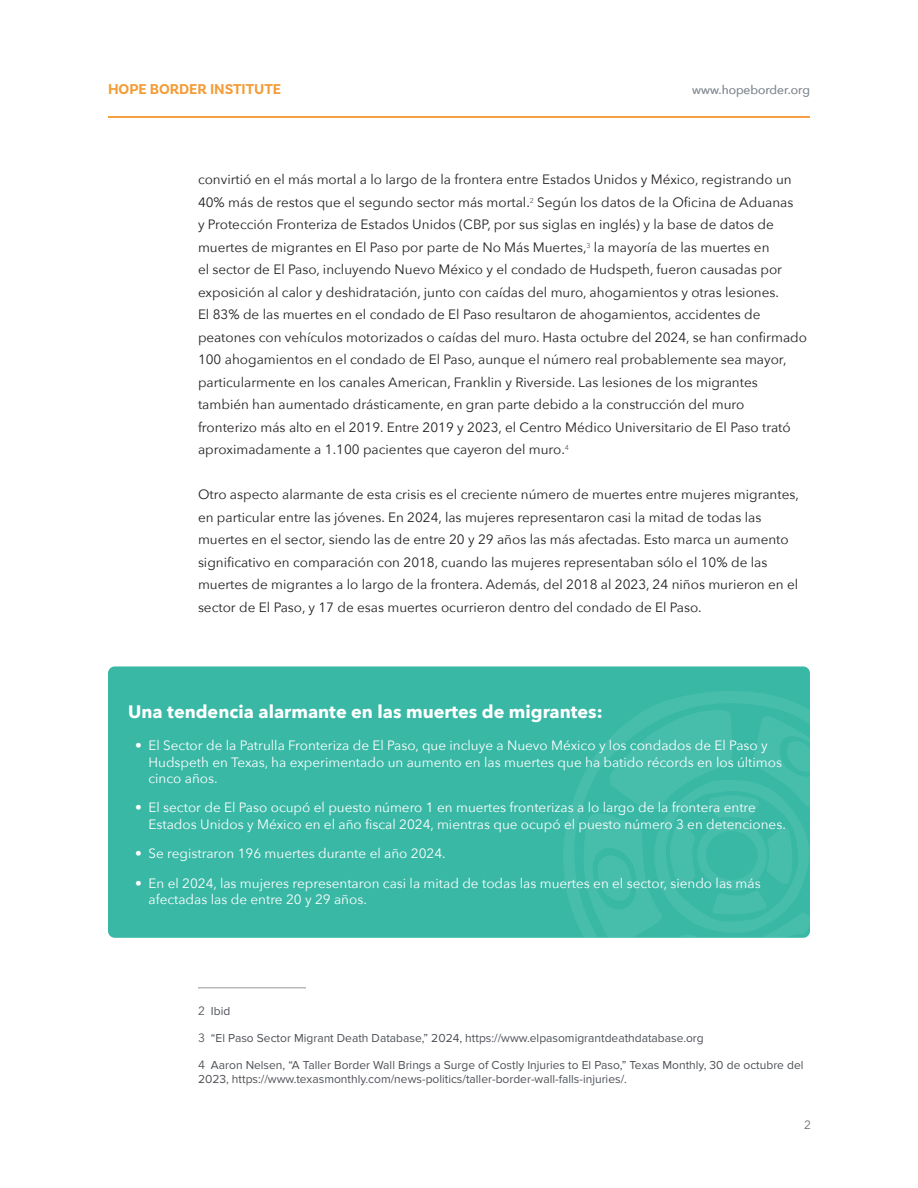
<style>
.page{position:relative;width:918px;height:1188px;background:#fff}
.page>*{position:absolute;margin:0;border:0;box-sizing:border-box;transform-origin:0 0}
.t1{font:700 18px "Avenir Next";color:#fff}
.t2{font:700 15px "Basic Sans";color:#f49c36}
.t3{font:13.5px/22.5px "Avenir Next";color:#231f20}
.t4{font:13.5px/16.2px "Avenir Next";color:#fff}
.Footnotes{font:12px/14.4px "Proxima Nova";color:#4d5156}
.t5{font:12px "Avenir Next";color:#899097}
.t6{font:12px "Avenir Next";color:#6b6b6b}
.s1{font-family:"Avenir Next"}
</style>
<div class="page">
<hr style="left:198px;top:988px;width:108px;height:1px;background:#939598">
<hr style="left:108px;top:116px;width:702px;height:2px;background:#f49c36">
<div style="left:108px;top:666px;width:702px;height:272px;background:#38b8a5;border-radius:7px"></div>
<svg style="left:563px;top:691px;width:244px;height:241px"></svg>
<svg style="left:582px;top:709px;width:228px;height:228px"></svg>
<p class="t2" style="left:108px;top:80px;width:175px">HOPE BORDER INSTITUTE</p>
<p class="t5" style="left:692px;top:80px;width:119px">www.hopeborder.org</p>
<p class="t3" style="left:198px;top:168px;width:611px">convirtió en el más mortal a lo largo de la frontera entre Estados Unidos y México, registrando un 40% más de restos que el segundo sector más mortal.<sup>2</sup> Según los datos de la Oficina de Aduanas<br>y Protección Fronteriza de Estados Unidos (CBP, por sus siglas en inglés) y la base de datos de muertes de migrantes en El Paso por parte de No Más Muertes,<sup>3</sup> la mayoría de las muertes en<br>el sector de El Paso, incluyendo Nuevo México y el condado de Hudspeth, fueron causadas por exposición al calor y deshidratación, junto con caídas del muro, ahogamientos y otras lesiones.<br>El 83% de las muertes en el condado de El Paso resultaron de ahogamientos, accidentes de peatones con vehículos motorizados o caídas del muro. Hasta octubre del 2024, se han confirmado 100 ahogamientos en el condado de El Paso, aunque el número real probablemente sea mayor, particularmente en los canales American, Franklin y Riverside. Las lesiones de los migrantes también han aumentado drásticamente, en gran parte debido a la construcción del muro<br>fronterizo más alto en el 2019. Entre 2019 y 2023, el Centro Médico Universitario de El Paso trató aproximadamente a 1.100 pacientes que cayeron del muro.<sup>4</sup></p>
<p class="t3" style="left:198px;top:483px;width:602px">Otro aspecto alarmante de esta crisis es el creciente número de muertes entre mujeres migrantes, en particular entre las jóvenes. En 2024, las mujeres representaron casi la mitad de todas las muertes en el sector, siendo las de entre 20 y 29 años las más afectadas. Esto marca un aumento significativo en comparación con 2018, cuando las mujeres representaban sólo el 10% de las muertes de migrantes a lo largo de la frontera. Además, del 2018 al 2023, 24 niños murieron en el sector de El Paso, y 17 de esas muertes ocurrieron dentro del condado de El Paso.</p>
<p class="t1" style="left:128px;top:696px;width:476px">Una tendencia alarmante en las muertes de migrantes:</p>
<p class="t4" style="left:148px;top:737px;width:635px;text-indent:-14px">• El Sector de la Patrulla Fronteriza de El Paso, que incluye a Nuevo México y los condados de El Paso y<br>Hudspeth en Texas, ha experimentado un aumento en las muertes que ha batido récords en los últimos cinco años.</p>
<p class="t4" style="left:148px;top:799px;width:639px;text-indent:-14px">• El sector de El Paso ocupó el puesto número 1 en muertes fronterizas a lo largo de la frontera entre<br>Estados Unidos y México en el año fiscal 2024, mientras que ocupó el puesto número 3 en detenciones.</p>
<p class="t4" style="left:135px;top:845px;width:312px">• Se registraron 196 muertes durante el año 2024.</p>
<p class="t4" style="left:148px;top:875px;width:614px;text-indent:-14px">• En el 2024, las mujeres representaron casi la mitad de todas las muertes en el sector, siendo las más afectadas las de entre 20 y 29 años.</p>
<p class="Footnotes" style="left:198px;top:1004px;width:34px"><span class="s1">2</span> Ibid</p>
<p class="Footnotes" style="left:198px;top:1031px;width:507px"><span class="s1">3</span> “El Paso Sector Migrant Death Database,” 2024, https://www.elpasomigrantdeathdatabase.org</p>
<p class="Footnotes" style="left:198px;top:1058px;width:607px"><span class="s1">4</span> Aaron Nelsen, “A Taller Border Wall Brings a Surge of Costly Injuries to El Paso,” Texas Monthly, 30 de octubre del<br>2023, https://www.texasmonthly.com/news-politics/taller-border-wall-falls-injuries/.</p>
<p class="t6" style="left:804px;top:1115px;width:8px">2</p>
</div>
